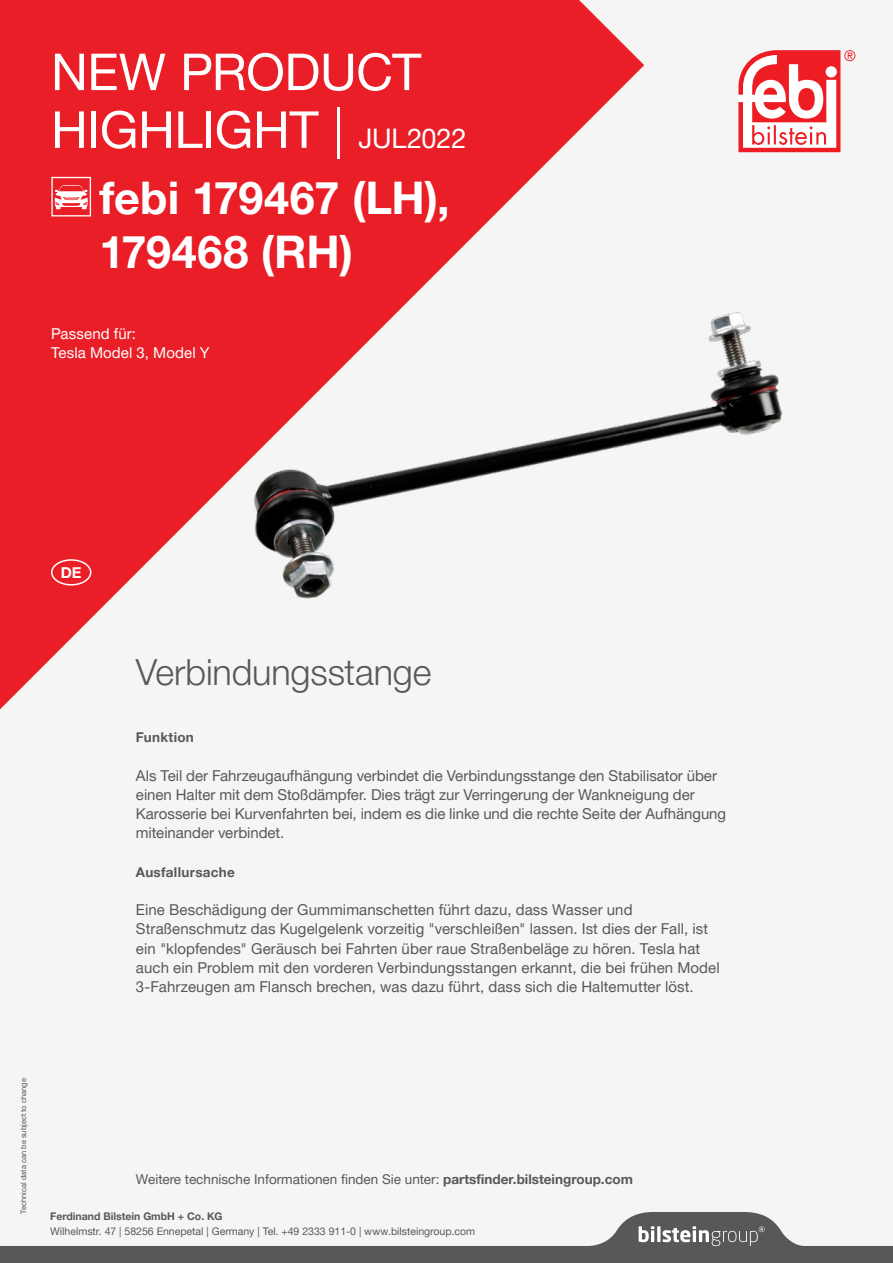
<style>
.page{position:relative;width:893px;height:1263px;background:#f4f5f4}
.page>*{position:absolute;margin:0;border:0;box-sizing:border-box;transform-origin:0 0}
.NPH_Info_Headline{font:51px "Helvetica Neue World 55 Roman";letter-spacing:-.01em;color:#fff}
.NPH_Info_Number{font:700 45px "Helvetica Neue World 75";letter-spacing:-.005em;color:#fff}
.NPT_Headline{font:36px "Helvetica Neue World 45 Lt";letter-spacing:-.005em;color:#57585a}
.NPH_Text{font:15px/19.2px "Helvetica Neue World 55 Roman";letter-spacing:.005em;color:#57585a}
.NPH_To_Fit{font:15px "Helvetica Neue World 55 Roman";letter-spacing:.005em;color:#fff}
.t1{font:700 15px "Helvetica Neue World 75";color:#fff}
.NPH_partsfinder{font:13.5px "Helvetica Neue World 55 Roman";color:#57585a}
.NPH_Text-2{font:700 13.5px "Helvetica Neue World 75";letter-spacing:.02em;color:#57585a}
.t2{font:10.5px "Helvetica Neue World 55 Roman";color:#57585a}
.t3{font:700 10.5px "Helvetica Neue World 75";color:#57585a}
.t4{font:7.5px "Helvetica Neue World 55 Roman";color:#57585a}
.s1{font-family:"Helvetica Neue World 45 Lt"}
.s2{font-size:27px}
.s3{font-family:"Helvetica Neue World 75";font-weight:700}
</style>
<div class="page">
<svg style="left:0;top:0;width:644px;height:710px;fill:#e91e26"></svg>
<svg style="left:0;top:1212px;width:893px;height:51px"></svg>
<svg style="left:639px;top:1226px;width:126px;height:20px"></svg>
<svg style="left:738px;top:50px;width:117px;height:102px"></svg>
<img style="left:245px;top:304px;width:538px;height:298px">
<div style="left:51px;top:559px;width:40px;height:26px;border:2px solid #fff;border-radius:50%"></div>
<svg style="left:51px;top:177px;width:40px;height:39px"></svg>
<p class="NPH_Info_Headline" style="left:51px;top:43px;width:372px">NEW PRODUCT</p>
<p class="NPH_Info_Headline" style="left:51px;top:100px;width:417px">HIGHLIGHT <span class="s1">|</span> <span class="s2">JUL2022</span></p>
<p class="NPH_Info_Number" style="left:100px;top:172px;width:352px">febi 179467 (LH),</p>
<p class="NPH_Info_Number" style="left:100px;top:226px;width:255px">179468 (RH)</p>
<p class="NPH_To_Fit" style="left:51px;top:325px;width:87px">Passend für:</p>
<p class="NPH_To_Fit" style="left:51px;top:344px;width:160px">Tesla Model 3, Model Y</p>
<p class="t1" style="left:61px;top:564px;width:22px">DE</p>
<p class="NPT_Headline" style="left:136px;top:651px;width:297px">Verbindungsstange</p>
<p class="NPH_Text-2" style="left:136px;top:730px;width:60px">Funktion</p>
<p class="NPH_Text" style="left:136px;top:766px;width:592px">Als Teil der Fahrzeugaufhängung verbindet die Verbindungsstange den Stabilisator über einen Halter mit dem Stoßdämpfer. Dies trägt zur Verringerung der Wankneigung der Karosserie bei Kurvenfahrten bei, indem es die linke und die rechte Seite der Aufhängung miteinander verbindet.</p>
<p class="NPH_Text-2" style="left:136px;top:864px;width:101px">Ausfallursache</p>
<p class="NPH_Text" style="left:136px;top:900px;width:585px">Eine Beschädigung der Gummimanschetten führt dazu, dass Wasser und Straßenschmutz das Kugelgelenk vorzeitig "verschleißen" lassen. Ist dies der Fall, ist ein "klopfendes" Geräusch bei Fahrten über raue Straßenbeläge zu hören. Tesla hat auch ein Problem mit den vorderen Verbindungsstangen erkannt, die bei frühen Model 3-Fahrzeugen am Flansch brechen, was dazu führt, dass sich die Haltemutter löst.</p>
<p class="t4" style="left:19px;top:1213px;width:137px;rotate:-90deg">Technical data can be subject to change</p>
<p class="NPH_partsfinder" style="left:136px;top:1171px;width:498px">Weitere technische Informationen finden Sie unter: <span class="s3">partsfinder.bilsteingroup.com</span></p>
<p class="t3" style="left:50px;top:1210px;width:174px">Ferdinand Bilstein GmbH + Co. KG</p>
<p class="t2" style="left:50px;top:1225px;width:426px">Wilhelmstr. 47 | 58256 Ennepetal | Germany | Tel. +49 2333 911-0 | www.bilsteingroup.com</p>
</div>
